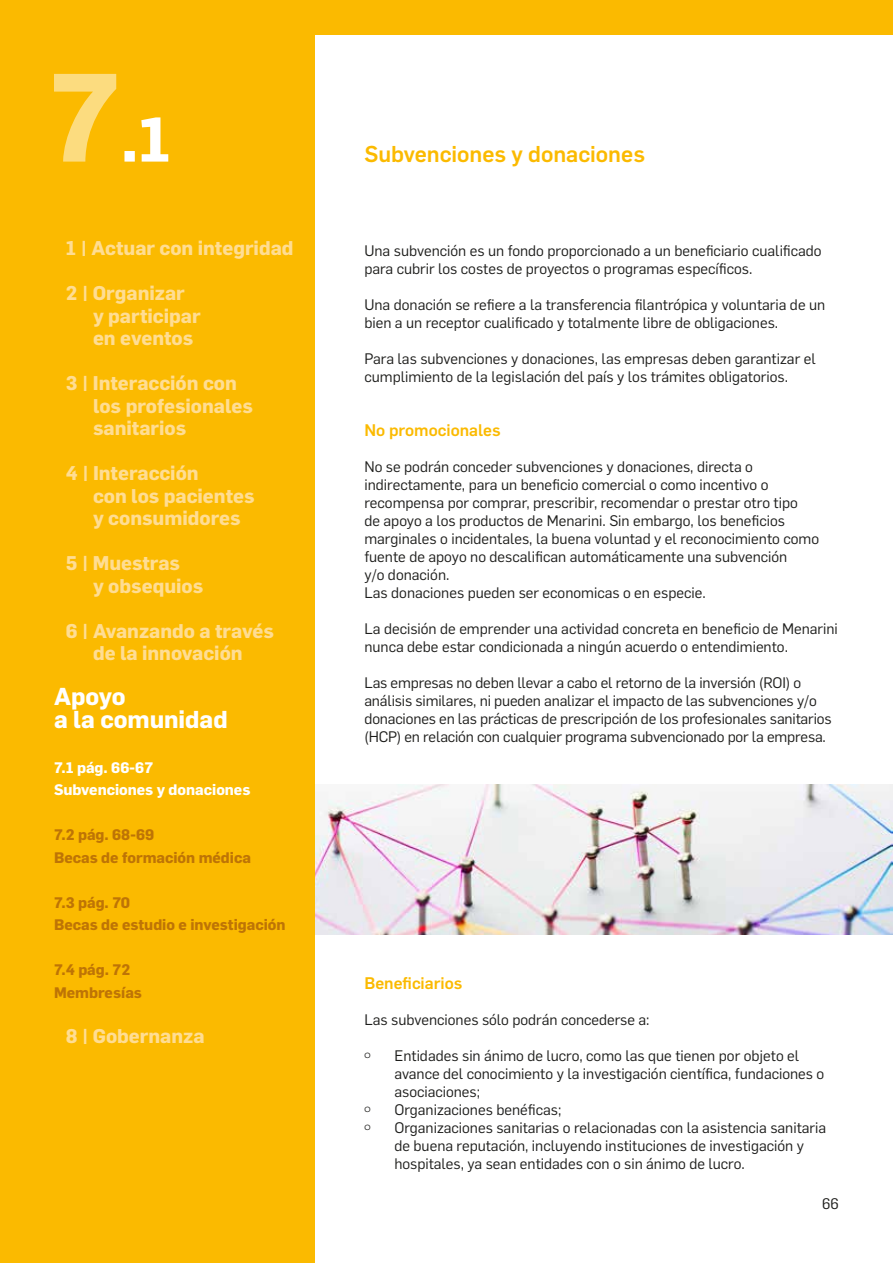
<style>
.page{position:relative;width:893px;height:1263px;background:#fff}
.page>*{position:absolute;margin:0;border:0;box-sizing:border-box;transform-origin:0 0}
.t1{font:700 24px/22.5px "Flama";color:#fff}
.t2{font:500 22.5px "Flama";color:#fbba00}
.t3{font:700 19.5px/22.5px "Flama";color:#ffdd93}
.t4{font:500 16.5px "Flama";color:#fbba00}
.t5{font:15px/18px "Flama";color:#1d1d1b}
.t6{font:700 15px/22.5px "Flama";color:#be7406}
.t7{font:700 15px/22.5px "Flama";color:#fff}
</style>
<div class="page">
<img style="left:315px;top:784px;width:578px;height:150px">
<div style="left:0;top:0;width:315px;height:1263px;background:#fbba00"></div>
<div style="left:0;top:0;width:893px;height:34px;background:#fbba00"></div>
<svg style="left:124px;top:117px;width:44px;height:45px"></svg>
<svg style="left:54px;top:74px;width:62px;height:88px"></svg>
<h3 class="t3" style="left:66px;top:236px;width:229px">1 | Actuar con integridad</h3>
<h3 class="t3" style="left:93px;top:281px;width:109px;text-indent:-27px">2 | Organizar<br>y participar en eventos</h3>
<h3 class="t3" style="left:93px;top:371px;width:162px;text-indent:-27px">3 | Interacción con los profesionales sanitarios</h3>
<h3 class="t3" style="left:93px;top:461px;width:163px;text-indent:-27px">4 | Interacción<br>con los pacientes y consumidores</h3>
<h3 class="t3" style="left:93px;top:551px;width:112px;text-indent:-27px">5 | Muestras<br>y obsequios</h3>
<h3 class="t3" style="left:66px;top:619px;width:209px;text-align:center">6 | Avanzando a través de la innovación</h3>
<h1 class="t1" style="left:54px;top:684px;width:175px">Apoyo<br>a la comunidad</h1>
<p class="t7" style="left:54px;top:755px;width:198px">7.1 pág. 66-67<br>Subvenciones y donaciones</p>
<p class="t6" style="left:54px;top:823px;width:198px">7.2 pág. 68-69<br>Becas de formación médica</p>
<p class="t6" style="left:54px;top:890px;width:233px">7.3 pág. 70<br>Becas de estudio e investigación</p>
<p class="t6" style="left:54px;top:958px;width:90px">7.4 pág. 72<br>Membresías</p>
<h3 class="t3" style="left:66px;top:1024px;width:140px">8 | Gobernanza</h3>
<h2 class="t2" style="left:364px;top:137px;width:282px">Subvenciones y donaciones</h2>
<p class="t5" style="left:364px;top:241px;width:459px">Una subvención es un fondo proporcionado a un beneficiario cualificado para cubrir los costes de proyectos o programas específicos.</p>
<p class="t5" style="left:364px;top:295px;width:462px">Una donación se refiere a la transferencia filantrópica y voluntaria de un bien a un receptor cualificado y totalmente libre de obligaciones.</p>
<p class="t5" style="left:364px;top:349px;width:453px">Para las subvenciones y donaciones, las empresas deben garantizar el cumplimiento de la legislación del país y los trámites obligatorios.</p>
<p class="t4" style="left:364px;top:418px;width:138px">No promocionales</p>
<p class="t5" style="left:364px;top:457px;width:456px">No se podrán conceder subvenciones y donaciones, directa o indirectamente, para un beneficio comercial o como incentivo o recompensa por comprar, prescribir, recomendar o prestar otro tipo<br>de apoyo a los productos de Menarini. Sin embargo, los beneficios marginales o incidentales, la buena voluntad y el reconocimiento como fuente de apoyo no descalifican automáticamente una subvención<br>y/o donación.<br>Las donaciones pueden ser economicas o en especie.</p>
<p class="t5" style="left:364px;top:619px;width:475px">La decisión de emprender una actividad concreta en beneficio de Menarini nunca debe estar condicionada a ningún acuerdo o entendimiento.</p>
<p class="t5" style="left:364px;top:673px;width:469px">Las empresas no deben llevar a cabo el retorno de la inversión (ROI) o análisis similares, ni pueden analizar el impacto de las subvenciones y/o donaciones en las prácticas de prescripción de los profesionales sanitarios (HCP) en relación con cualquier programa subvencionado por la empresa.</p>
<p class="t4" style="left:364px;top:971px;width:100px">Beneficiarios</p>
<p class="t5" style="left:364px;top:1010px;width:287px">Las subvenciones sólo podrán concederse a:</p>
<p class="t5" style="left:394px;top:1046px;width:431px;text-indent:-30px"><sup>○</sup> Entidades sin ánimo de lucro, como las que tienen por objeto el avance del conocimiento y la investigación científica, fundaciones o asociaciones;</p>
<p class="t5" style="left:364px;top:1100px;width:198px"><sup>○</sup> Organizaciones benéficas;</p>
<p class="t5" style="left:394px;top:1118px;width:433px;text-indent:-30px"><sup>○</sup> Organizaciones sanitarias o relacionadas con la asistencia sanitaria de buena reputación, incluyendo instituciones de investigación y hospitales, ya sean entidades con o sin ánimo de lucro.</p>
<p class="t5" style="left:822px;top:1194px;width:18px">66</p>
</div>
